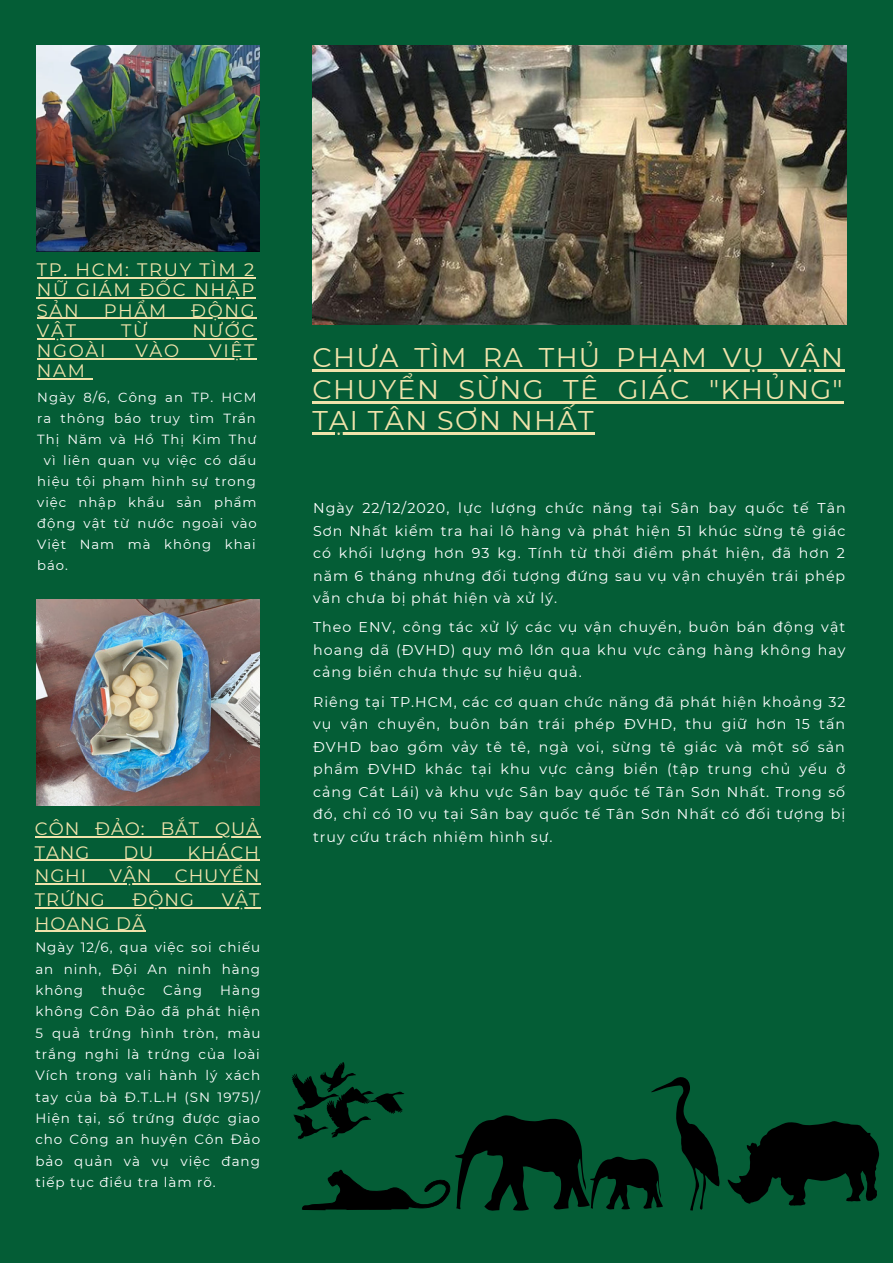
<style>
.page{position:relative;width:893px;height:1264px;background:#fff}
.page>*{position:absolute;margin:0;border:0;box-sizing:border-box;transform-origin:0 0}
.t1{font:27px/31.5px "Montserrat";letter-spacing:.05em;color:#f0e3ab;text-align:justify}
.t2{font:18px/20.2px "Montserrat";letter-spacing:.09em;color:#f0e3ab;text-align:justify}
.t3{font:18px "Montserrat";letter-spacing:.05em;color:#f0e3ab}
.t4{font:14.25px/22.5px "Montserrat";letter-spacing:.07em;color:#fff;text-align:justify}
.t5{font:13.5px/21.3px "Montserrat";letter-spacing:.07em;color:#fff;text-align:justify}
.t6{font:13.2px "Montserrat";letter-spacing:.07em;color:#fff}
</style>
<div class="page">
<div style="left:0;top:0;width:892px;height:1262px;background:#045d36"></div>
<img style="left:37px;top:46px;width:222px;height:206px">
<img style="left:312px;top:46px;width:534px;height:279px">
<hr style="left:37px;top:277px;width:219px;height:1px;background:#f0e3ab">
<hr style="left:37px;top:297px;width:219px;height:1px;background:#f0e3ab">
<hr style="left:37px;top:318px;width:219px;height:1px;background:#f0e3ab">
<hr style="left:37px;top:338px;width:219px;height:1px;background:#f0e3ab">
<hr style="left:37px;top:358px;width:219px;height:1px;background:#f0e3ab">
<hr style="left:37px;top:378px;width:50px;height:1px;background:#f0e3ab">
<hr style="left:312px;top:370px;width:532px;height:2px;background:#f0e3ab">
<hr style="left:312px;top:401px;width:532px;height:2px;background:#f0e3ab">
<hr style="left:312px;top:432px;width:283px;height:3px;background:#f0e3ab">
<svg style="left:292px;top:1062px;width:427px;height:148px"></svg>
<svg style="left:727px;top:1121px;width:152px;height:84px"></svg>
<hr style="left:35px;top:836px;width:225px;height:1px;background:#f0e3ab">
<hr style="left:35px;top:859px;width:225px;height:2px;background:#f0e3ab">
<hr style="left:35px;top:883px;width:225px;height:1px;background:#f0e3ab">
<hr style="left:35px;top:907px;width:225px;height:1px;background:#f0e3ab">
<hr style="left:35px;top:930px;width:111px;height:1px;background:#f0e3ab">
<img style="left:37px;top:599px;width:222px;height:206px">
<p class="t2" style="left:37px;top:259px;width:219px">TP. HCM: TRUY TÌM 2<br>NỮ GIÁM ĐỐC NHẬP SẢN</p>
<p class="t2" style="left:104px;top:300px;width:64px">PHẨM</p>
<p class="t2" style="left:191px;top:300px;width:65px">ĐỘNG</p>
<p class="t2" style="left:37px;top:320px;width:41px">VẬT</p>
<p class="t2" style="left:121px;top:320px;width:28px">TỪ</p>
<p class="t2" style="left:192px;top:320px;width:63px">NƯỚC</p>
<p class="t2" style="left:37px;top:340px;width:70px">NGOÀI</p>
<p class="t2" style="left:135px;top:340px;width:45px">VÀO</p>
<p class="t2" style="left:209px;top:340px;width:47px">VIỆT</p>
<p class="t2" style="left:37px;top:361px;width:49px">NAM</p>
<p class="t6" style="left:37px;top:389px;width:220px">Ngày 8/6, Công an TP. HCM</p>
<p class="t6" style="left:37px;top:410px;width:220px">ra thông báo truy tìm Trần</p>
<p class="t6" style="left:37px;top:431px;width:220px">Thị Năm và Hồ Thị Kim Thư</p>
<p class="t6" style="left:44px;top:452px;width:214px">vì liên quan vụ việc có dấu</p>
<p class="t6" style="left:37px;top:473px;width:220px">hiệu tội phạm hình sự trong</p>
<p class="t6" style="left:37px;top:494px;width:221px">việc nhập khẩu sản phẩm</p>
<p class="t6" style="left:37px;top:515px;width:221px">động vật từ nước ngoài vào</p>
<p class="t6" style="left:37px;top:536px;width:220px">Việt Nam mà không khai</p>
<p class="t6" style="left:37px;top:557px;width:32px">báo.</p>
<p class="t3" style="left:35px;top:817px;width:226px">CÔN ĐẢO: BẮT QUẢ</p>
<p class="t2" style="left:35px;top:842px;width:56px">TANG</p>
<p class="t2" style="left:123px;top:842px;width:31px">DU</p>
<p class="t2" style="left:187px;top:842px;width:73px">KHÁCH</p>
<p class="t2" style="left:35px;top:865px;width:53px">NGHI</p>
<p class="t2" style="left:110px;top:865px;width:43px">VẬN</p>
<p class="t2" style="left:175px;top:865px;width:86px">CHUYỂN</p>
<p class="t2" style="left:35px;top:889px;width:71px">TRỨNG</p>
<p class="t2" style="left:133px;top:889px;width:63px">ĐỘNG</p>
<p class="t2" style="left:222px;top:889px;width:39px">VẬT</p>
<p class="t2" style="left:35px;top:913px;width:111px">HOANG DÃ</p>
<p class="t5" style="left:35px;top:936px;width:226px">Ngày 12/6, qua việc soi chiếu an ninh, Đội An ninh hàng không</p>
<p class="t5" style="left:101px;top:979px;width:45px">thuộc</p>
<p class="t5" style="left:163px;top:979px;width:40px">Cảng</p>
<p class="t5" style="left:35px;top:979px;width:227px;text-indent:185px">Hàng không Côn Đảo đã phát hiện 5 quả trứng hình tròn, màu trắng nghi là trứng của loài Vích trong vali hành lý xách tay của bà Đ.T.L.H (SN 1975)/ Hiện tại, số trứng được giao cho Công an huyện Côn Đảo bảo quản và vụ việc đang tiếp tục điều tra làm rõ.</p>
<p class="t1" style="left:312px;top:342px;width:532px">CHƯA TÌM RA THỦ PHẠM VỤ VẬN CHUYỂN SỪNG TÊ GIÁC "KHỦNG" TẠI TÂN SƠN NHẤT</p>
<p class="t4" style="left:313px;top:497px;width:534px">Ngày 22/12/2020, lực lượng chức năng tại Sân bay quốc tế Tân Sơn Nhất kiểm tra hai lô hàng và phát hiện 51 khúc sừng tê giác có khối lượng hơn 93 kg. Tính từ thời điểm phát hiện, đã hơn 2 năm 6 tháng nhưng đối tượng đứng sau vụ vận chuyển trái phép vẫn chưa bị phát hiện và xử lý.</p>
<p class="t4" style="left:313px;top:616px;width:534px">Theo ENV, công tác xử lý các vụ vận chuyển, buôn bán động vật hoang dã (ĐVHD) quy mô lớn qua khu vực cảng hàng không hay cảng biển chưa thực sự hiệu quả.</p>
<p class="t4" style="left:313px;top:690px;width:534px">Riêng tại TP.HCM, các cơ quan chức năng đã phát hiện khoảng 32 vụ vận chuyển, buôn bán trái phép ĐVHD, thu giữ hơn 15 tấn ĐVHD bao gồm vảy tê tê, ngà voi, sừng tê giác và một số sản phẩm ĐVHD khác tại khu vực cảng biển (tập trung chủ yếu ở cảng Cát Lái) và khu vực Sân bay quốc tế Tân Sơn Nhất. Trong số đó, chỉ có 10 vụ tại Sân bay quốc tế Tân Sơn Nhất có đối tượng bị</p>
<p class="t4" style="left:313px;top:825px;width:241px">truy cứu trách nhiệm hình sự.</p>
</div>
